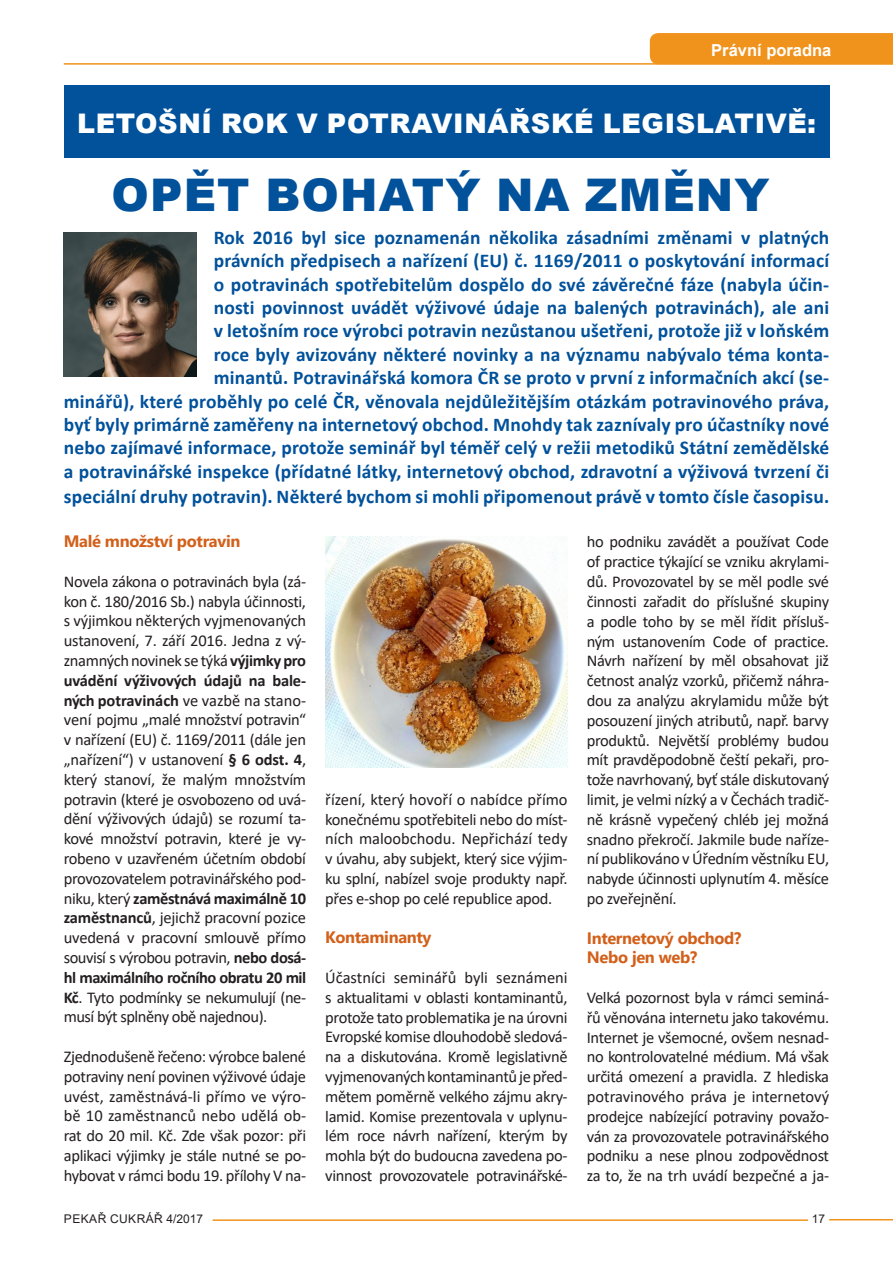
<style>
.page{position:relative;width:893px;height:1263px;background:#fff}
.page>*{position:absolute;margin:0;border:0;box-sizing:border-box;transform-origin:0 0}
.t1{font:900 45px "Arial";letter-spacing:.025em;color:#01519b}
.t2{font:900 27px "Arial";letter-spacing:.025em;color:#fff}
.t3{font:700 19.5px/23.4px "Calibri";letter-spacing:.01em;color:#01519b;text-align:right}
.t4{font:16.5px/19.8px "Calibri";letter-spacing:-.02em;color:#231f20;text-align:justify}
.t5{font:700 16.5px/19.8px "Segoe UI";letter-spacing:-.02em;color:#d2601a}
.t6{font:700 16.5px "Arial";color:#fff}
.t7{font:12px "Arial";letter-spacing:.035em;color:#231f20}
.s1{color:#fff}
.s2{font-weight:700}
</style>
<div class="page">
<div style="left:64px;top:85px;width:765px;height:72px;background:#01519b"></div>
<hr style="left:64px;top:63px;width:829px;height:2px;background:#f0931c">
<div style="left:650px;top:33px;width:243px;height:31px;background:#f0931c"></div>
<hr style="left:213px;top:1219px;width:595px;height:2px;background:#f0931c">
<hr style="left:829px;top:1219px;width:64px;height:1px;background:#f0931c">
<img style="left:64px;top:232px;width:133px;height:144px">
<img style="left:325px;top:537px;width:243px;height:230px">
<p class="t6" style="left:711px;top:39px;width:122px">Právní poradna</p>
<h2 class="t2" style="left:77px;top:103px;width:741px">LETOŠNÍ ROK V POTRAVINÁŘSKÉ LEGISLATIVĚ:</h2>
<h1 class="t1" style="left:111px;top:162px;width:672px">OPĚT BOHATÝ NA ZMĚNY<span class="s1">:</span></h1>
<p class="t3" style="left:64px;top:225px;width:767px">Rok 2016 byl sice poznamenán několika zásadními změnami v platných<br>právních předpisech a nařízení (EU) č. 1169/2011 o poskytování informací<br>o potravinách spotřebitelům dospělo do své závěrečné fáze (nabyla účin-<br>nosti povinnost uvádět výživové údaje na balených potravinách), ale ani<br>v letošním roce výrobci potravin nezůstanou ušetřeni, protože již v loňském<br>roce byly avizovány některé novinky a na významu nabývalo téma konta-<br>minantů. Potravinářská komora ČR se proto v první z informačních akcí (se-<br>minářů), které proběhly po celé ČR, věnovala nejdůležitějším otázkám potravinového práva, byť byly primárně zaměřeny na internetový obchod. Mnohdy tak zaznívaly pro účastníky nové nebo zajímavé informace, protože seminář byl téměř celý v režii metodiků Státní zemědělské a potravinářské inspekce (přídatné látky, internetový obchod, zdravotní a výživová tvrzení či</p>
<p class="t3" style="left:64px;top:484px;width:767px">speciální druhy potravin). Některé bychom si mohli připomenout právě v tomto čísle časopisu.</p>
<p class="t5" style="left:64px;top:531px;width:178px">Malé množství potravin</p>
<p class="t4" style="left:64px;top:571px;width:244px">Novela zákona o potravinách byla (zá&shy;kon č. 180/2016 Sb.) nabyla účinnosti, s výjimkou některých vyjmenovaných ustanovení, 7. září 2016. Jedna z vý&shy;znamných novinek se týká <span class="s2">výjimky pro uvádění výživových údajů na bale&shy;ných potravinách</span> ve vazbě na stano&shy;vení pojmu „malé množství potravin“ v nařízení (EU) č. 1169/2011 (dále jen „nařízení“) v ustanovení <span class="s2">§ 6 odst. 4</span>, který stanoví, že malým množstvím potravin (které je osvobozeno od uvá&shy;dění výživových údajů) se rozumí ta&shy;kové množství potravin, které je vy&shy;robeno v uzavřeném účetním období provozovatelem potravinářského pod&shy;niku, který <span class="s2">zaměstnává maximálně 10 zaměstnanců</span>, jejichž pracovní pozice uvedená v pracovní smlouvě přímo souvisí s výrobou potravin, <span class="s2">nebo dosá&shy;hl maximálního ročního obratu 20 mil Kč</span>. Tyto podmínky se nekumulují (ne&shy;musí být splněny obě najednou).</p>
<p class="t4" style="left:64px;top:1046px;width:244px">Zjednodušeně řečeno: výrobce balené potraviny není povinen výživové údaje uvést, zaměstnává-li přímo ve výro&shy;bě 10 zaměstnanců nebo udělá ob&shy;rat do 20 mil. Kč. Zde však pozor: při aplikaci výjimky je stále nutné se po&shy;hybovat v rámci bodu 19. přílohy V na-</p>
<p class="t4" style="left:325px;top:789px;width:244px">řízení, který hovoří o nabídce přímo konečnému spotřebiteli nebo do míst&shy;ních maloobchodu. Nepřichází tedy v úvahu, aby subjekt, který sice výjim&shy;ku splní, nabízel svoje produkty např. přes e-shop po celé republice apod.</p>
<p class="t5" style="left:325px;top:927px;width:108px">Kontaminanty</p>
<p class="t4" style="left:325px;top:967px;width:244px">Účastníci seminářů byli seznámeni s aktualitami v oblasti kontaminantů, protože tato problematika je na úrovni Evropské komise dlouhodobě sledová&shy;na a diskutována. Kromě legislativně vyjmenovaných kontaminantů je před&shy;mětem poměrně velkého zájmu akry&shy;lamid. Komise prezentovala v uplynu&shy;lém roce návrh nařízení, kterým by mohla být do budoucna zavedena po&shy;vinnost provozovatele potravinářské-</p>
<p class="t4" style="left:587px;top:532px;width:244px">ho podniku zavádět a používat Code of practice týkající se vzniku akrylami&shy;dů. Provozovatel by se měl podle své činnosti zařadit do příslušné skupiny a podle toho by se měl řídit přísluš&shy;ným ustanovením Code of practice.<br>Návrh nařízení by měl obsahovat již četnost analýz vzorků, přičemž náhra&shy;dou za analýzu akrylamidu může být posouzení jiných atributů, např. barvy produktů. Největší problémy budou mít pravděpodobně čeští pekaři, pro&shy;tože navrhovaný, byť stále diskutovaný limit, je velmi nízký a v Čechách tradič&shy;ně krásně vypečený chléb jej možná snadno překročí. Jakmile bude naříze&shy;ní publikováno v Úředním věstníku EU, nabyde účinnosti uplynutím 4. měsíce po zveřejnění.</p>
<p class="t5" style="left:587px;top:928px;width:156px">Internetový obchod?<br>Nebo jen web?</p>
<p class="t4" style="left:587px;top:987px;width:244px">Velká pozornost byla v rámci seminá&shy;řů věnována internetu jako takovému.<br>Internet je všemocné, ovšem nesnad&shy;no kontrolovatelné médium. Má však určitá omezení a pravidla. Z hlediska potravinového práva je internetový prodejce nabízející potraviny považo&shy;ván za provozovatele potravinářského podniku a nese plnou zodpovědnost za to, že na trh uvádí bezpečné a ja-</p>
<p class="t7" style="left:64px;top:1210px;width:141px">PEKAŘ CUKRÁŘ 4/2017</p>
<p class="t7" style="left:812px;top:1210px;width:15px">17</p>
</div>
